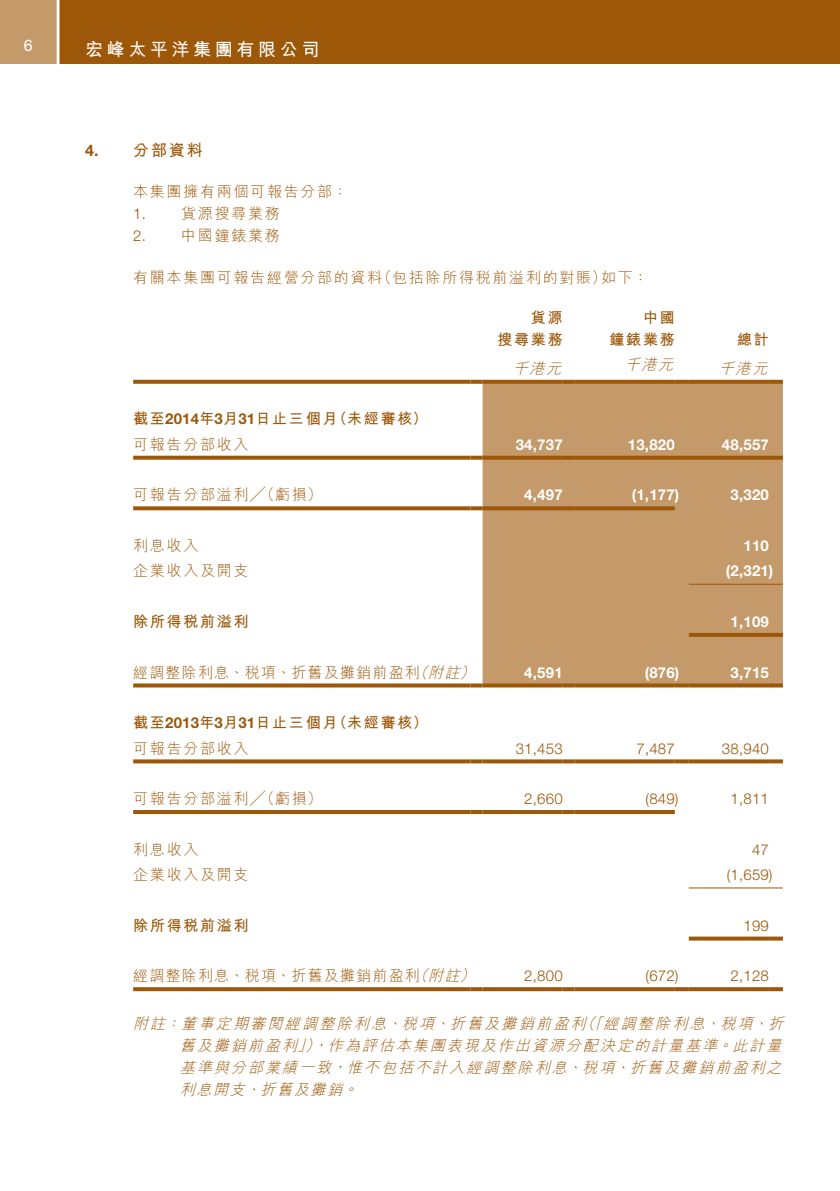
<style>
.page{position:relative;width:840px;height:1191px;background:#fff}
.page>*{position:absolute;margin:0;border:0;box-sizing:border-box;transform-origin:0 0}
.t1{font:700 18px "M Hei HK";letter-spacing:.2em;color:#fff}
.t2{font:700 16px "M Hei HK";color:#9c5708}
.t3{font:700 16px "Helvetica Neue LT Std";color:#9c5708}
.t4{font:16px "Helvetica Neue LT Std";color:#fff}
.t5{font:italic 300 15px "M Hei HK";color:#9c5708}
.t6{font:300 15px/22px "M Hei HK";letter-spacing:.115em;color:#9c5708}
.t7{font:700 15px/22px "M Hei HK";letter-spacing:.115em;color:#9c5708;text-align:right}
.t8{font:700 15px "Helvetica Neue LT Std";letter-spacing:.015em;color:#fff}
.t9{font:300 15px "Helvetica Neue LT Std";letter-spacing:.015em;color:#9c5708}
.t10{font:300 15px "M Hei HK";letter-spacing:.08em;color:#9c5708}
.s1{font-family:"Helvetica Neue LT Std"}
</style>
<div class="page">
<hr style="left:839px;top:0;width:1px;height:64px;background:#9c5708">
<div style="left:0;top:0;width:839px;height:64px;background:#9c5708"></div>
<div style="left:0;top:0;width:58px;height:64px;background:#c49a6b"></div>
<hr style="left:57px;top:0;width:2px;height:64px;background:#fff">
<div style="left:482px;top:384px;width:300px;height:299px;background:#c49a6b"></div>
<svg style="left:133px;top:380px;width:337px;height:4px"></svg>
<svg style="left:470px;top:380px;width:12px;height:4px"></svg>
<svg style="left:482px;top:380px;width:80px;height:4px"></svg>
<svg style="left:562px;top:380px;width:12px;height:4px"></svg>
<svg style="left:574px;top:380px;width:100px;height:4px"></svg>
<svg style="left:674px;top:380px;width:14px;height:4px"></svg>
<svg style="left:688px;top:380px;width:80px;height:4px"></svg>
<svg style="left:768px;top:380px;width:14px;height:4px"></svg>
<svg style="left:133px;top:456px;width:337px;height:4px"></svg>
<svg style="left:470px;top:456px;width:12px;height:4px"></svg>
<svg style="left:482px;top:456px;width:80px;height:4px"></svg>
<svg style="left:562px;top:456px;width:12px;height:4px"></svg>
<svg style="left:574px;top:456px;width:100px;height:4px"></svg>
<svg style="left:674px;top:456px;width:14px;height:4px"></svg>
<svg style="left:688px;top:456px;width:80px;height:4px"></svg>
<svg style="left:768px;top:456px;width:14px;height:4px"></svg>
<svg style="left:133px;top:506px;width:337px;height:4px"></svg>
<svg style="left:470px;top:506px;width:12px;height:4px"></svg>
<svg style="left:482px;top:506px;width:80px;height:4px"></svg>
<svg style="left:562px;top:506px;width:12px;height:4px"></svg>
<svg style="left:574px;top:506px;width:100px;height:4px"></svg>
<hr style="left:688px;top:633px;width:80px;height:4px;background:#9c5708">
<hr style="left:768px;top:633px;width:14px;height:4px;background:#9c5708">
<svg style="left:133px;top:683px;width:337px;height:4px"></svg>
<svg style="left:470px;top:683px;width:12px;height:4px"></svg>
<svg style="left:482px;top:683px;width:80px;height:4px"></svg>
<svg style="left:562px;top:683px;width:12px;height:4px"></svg>
<svg style="left:574px;top:683px;width:100px;height:4px"></svg>
<svg style="left:674px;top:683px;width:14px;height:4px"></svg>
<svg style="left:688px;top:683px;width:80px;height:4px"></svg>
<svg style="left:768px;top:683px;width:14px;height:4px"></svg>
<svg style="left:133px;top:759px;width:337px;height:4px"></svg>
<svg style="left:470px;top:759px;width:12px;height:4px"></svg>
<svg style="left:482px;top:759px;width:80px;height:4px"></svg>
<svg style="left:562px;top:759px;width:12px;height:4px"></svg>
<svg style="left:574px;top:759px;width:100px;height:4px"></svg>
<svg style="left:674px;top:759px;width:14px;height:4px"></svg>
<svg style="left:688px;top:759px;width:80px;height:4px"></svg>
<svg style="left:768px;top:759px;width:14px;height:4px"></svg>
<hr style="left:133px;top:810px;width:337px;height:4px;background:#9c5708">
<hr style="left:470px;top:810px;width:12px;height:4px;background:#9c5708">
<hr style="left:482px;top:810px;width:80px;height:4px;background:#9c5708">
<hr style="left:562px;top:810px;width:12px;height:4px;background:#9c5708">
<hr style="left:574px;top:810px;width:100px;height:4px;background:#9c5708">
<svg style="left:688px;top:936px;width:80px;height:4px"></svg>
<svg style="left:768px;top:936px;width:14px;height:4px"></svg>
<svg style="left:133px;top:987px;width:337px;height:4px"></svg>
<svg style="left:470px;top:987px;width:12px;height:4px"></svg>
<svg style="left:482px;top:987px;width:80px;height:4px"></svg>
<svg style="left:562px;top:987px;width:12px;height:4px"></svg>
<svg style="left:574px;top:987px;width:100px;height:4px"></svg>
<svg style="left:674px;top:987px;width:14px;height:4px"></svg>
<svg style="left:688px;top:987px;width:80px;height:4px"></svg>
<svg style="left:768px;top:987px;width:14px;height:4px"></svg>
<hr style="left:688px;top:584px;width:80px;height:1px;background:#9c5708">
<svg style="left:768px;top:584px;width:14px;height:1px"></svg>
<hr style="left:688px;top:887px;width:80px;height:1px;background:#9c5708">
<svg style="left:768px;top:887px;width:14px;height:1px"></svg>
<p class="t4" style="left:24px;top:35px;width:10px">6</p>
<p class="t1" style="left:85px;top:36px;width:235px">宏峰太平洋集團有限公司</p>
<p class="t3" style="left:85px;top:140px;width:15px">4.</p>
<p class="t2" style="left:133px;top:139px;width:71px">分部資料</p>
<p class="t6" style="left:181px;top:180px;width:168px;text-indent:-48px">本集團擁有兩個可報告分部：貨源搜尋業務</p>
<p class="t9" style="left:133px;top:205px;width:14px">1.</p>
<p class="t9" style="left:133px;top:227px;width:14px">2.</p>
<p class="t6" style="left:181px;top:224px;width:100px">中國鐘錶業務</p>
<p class="t6" style="left:377px;top:266px;width:231px">（包括除所得稅前溢利的對賬）</p>
<p class="t6" style="left:133px;top:266px;width:250px">有關本集團可報告經營分部的資料</p>
<p class="t6" style="left:600px;top:266px;width:48px">如下：</p>
<p class="t7" style="left:497px;top:305px;width:67px">貨源<br>搜尋業務</p>
<p class="t7" style="left:642px;top:305px;width:33px">中國</p>
<p class="t7" style="left:609px;top:327px;width:67px">鐘錶業務</p>
<p class="t7" style="left:736px;top:327px;width:33px">總計</p>
<p class="t5" style="left:512px;top:358px;width:55px">千港元</p>
<p class="t5" style="left:624px;top:354px;width:55px">千港元</p>
<p class="t5" style="left:718px;top:358px;width:55px">千港元</p>
<p class="t7" style="left:332px;top:407px;width:97px">（未經審核(</p>
<p class="t7" style="left:133px;top:407px;width:206px">截至<span class="s1">2014</span>年月<span class="s1">3 31</span>日止三個月</p>
<p class="t6" style="left:133px;top:433px;width:117px">可報告分部收入</p>
<p class="t8" style="left:515px;top:435px;width:48px">34,737</p>
<p class="t8" style="left:627px;top:435px;width:48px">13,820</p>
<p class="t8" style="left:721px;top:435px;width:48px">48,557</p>
<p class="t6" style="left:133px;top:483px;width:190px">可報告分部溢利╱（虧損(</p>
<p class="t8" style="left:524px;top:486px;width:40px">4,497</p>
<p class="t8" style="left:631px;top:486px;width:49px">)1,177(</p>
<p class="t8" style="left:730px;top:486px;width:40px">3,320</p>
<p class="t6" style="left:133px;top:534px;width:67px">利息收入</p>
<p class="t8" style="left:743px;top:536px;width:27px">110</p>
<p class="t6" style="left:133px;top:559px;width:117px">企業收入及開支</p>
<p class="t8" style="left:725px;top:562px;width:49px">)2,321(</p>
<p class="t7" style="left:133px;top:609px;width:117px">除所得稅前溢利</p>
<p class="t8" style="left:730px;top:612px;width:40px">1,109</p>
<p class="t5" style="left:413px;top:661px;width:22px">（</p>
<p class="t5" style="left:459px;top:661px;width:22px">(</p>
<p class="t5" style="left:428px;top:661px;width:38px">附註</p>
<p class="t10" style="left:133px;top:661px;width:288px">經調整除利息、稅項、折舊及攤銷前盈利</p>
<p class="t7" style="left:332px;top:710px;width:97px">（未經審核(</p>
<p class="t7" style="left:133px;top:710px;width:206px">截至<span class="s1">2013</span>年月<span class="s1">3 31</span>日止三個月</p>
<p class="t8" style="left:524px;top:663px;width:40px">4,591</p>
<p class="t8" style="left:644px;top:663px;width:36px">)876(</p>
<p class="t8" style="left:730px;top:663px;width:40px">3,715</p>
<p class="t6" style="left:133px;top:736px;width:117px">可報告分部收入</p>
<p class="t9" style="left:515px;top:739px;width:48px">31,453</p>
<p class="t9" style="left:636px;top:739px;width:40px">7,487</p>
<p class="t9" style="left:721px;top:739px;width:48px">38,940</p>
<p class="t6" style="left:133px;top:787px;width:190px">可報告分部溢利╱（虧損(</p>
<p class="t9" style="left:524px;top:789px;width:40px">2,660</p>
<p class="t9" style="left:645px;top:789px;width:34px">)849(</p>
<p class="t9" style="left:730px;top:789px;width:40px">1,811</p>
<p class="t6" style="left:133px;top:837px;width:67px">利息收入</p>
<p class="t9" style="left:751px;top:840px;width:18px">47</p>
<p class="t6" style="left:133px;top:863px;width:117px">企業收入及開支</p>
<p class="t9" style="left:726px;top:865px;width:47px">)1,659(</p>
<p class="t7" style="left:133px;top:913px;width:117px">除所得稅前溢利</p>
<p class="t9" style="left:743px;top:916px;width:27px">199</p>
<p class="t5" style="left:413px;top:965px;width:22px">（</p>
<p class="t5" style="left:459px;top:965px;width:22px">(</p>
<p class="t5" style="left:428px;top:965px;width:38px">附註</p>
<p class="t10" style="left:133px;top:965px;width:288px">經調整除利息、稅項、折舊及攤銷前盈利</p>
<p class="t9" style="left:524px;top:966px;width:40px">2,800</p>
<p class="t9" style="left:645px;top:966px;width:34px">)672(</p>
<p class="t9" style="left:730px;top:966px;width:40px">2,128</p>
<p class="t5" style="left:580px;top:1012px;width:30px">（「</p>
<p class="t5" style="left:133px;top:1012px;width:39px">附註</p>
<p class="t5" style="left:449px;top:1012px;width:143px">折舊及攤銷前盈利</p>
<p class="t5" style="left:181px;top:1012px;width:212px">董事定期審閱經調整除利息</p>
<p class="t5" style="left:767px;top:1012px;width:22px">折</p>
<p class="t5" style="left:401px;top:1012px;width:39px">稅項</p>
<p class="t5" style="left:603px;top:1012px;width:108px">經調整除利息</p>
<p class="t5" style="left:720px;top:1012px;width:39px">稅項</p>
<p class="t5" style="left:165px;top:1012px;width:22px">：</p>
<p class="t5" style="left:386px;top:1012px;width:22px">、</p>
<p class="t5" style="left:434px;top:1012px;width:22px">、</p>
<p class="t5" style="left:704px;top:1012px;width:22px">、</p>
<p class="t5" style="left:752px;top:1012px;width:22px">、</p>
<p class="t5" style="left:297px;top:1034px;width:426px">」）作為評估本集團表現及作出資源分配決定的計量基準</p>
<p class="t5" style="left:179px;top:1034px;width:124px">舊及攤銷前盈利</p>
<p class="t5" style="left:732px;top:1034px;width:56px">此計量</p>
<p class="t5" style="left:716px;top:1034px;width:22px">。</p>
<p class="t5" style="left:312px;top:1034px;width:22px">，</p>
<p class="t5" style="left:179px;top:1056px;width:158px">基準與分部業績一致</p>
<p class="t5" style="left:629px;top:1056px;width:158px">折舊及攤銷前盈利之</p>
<p class="t5" style="left:346px;top:1056px;width:226px">惟不包括不計入經調整除利息</p>
<p class="t5" style="left:582px;top:1056px;width:39px">稅項</p>
<p class="t5" style="left:331px;top:1056px;width:22px">，</p>
<p class="t5" style="left:566px;top:1056px;width:22px">、</p>
<p class="t5" style="left:614px;top:1056px;width:22px">、</p>
<p class="t5" style="left:179px;top:1078px;width:72px">利息開支</p>
<p class="t5" style="left:260px;top:1078px;width:89px">折舊及攤銷</p>
<p class="t5" style="left:342px;top:1078px;width:22px">。</p>
<p class="t5" style="left:245px;top:1078px;width:22px">、</p>
</div>
